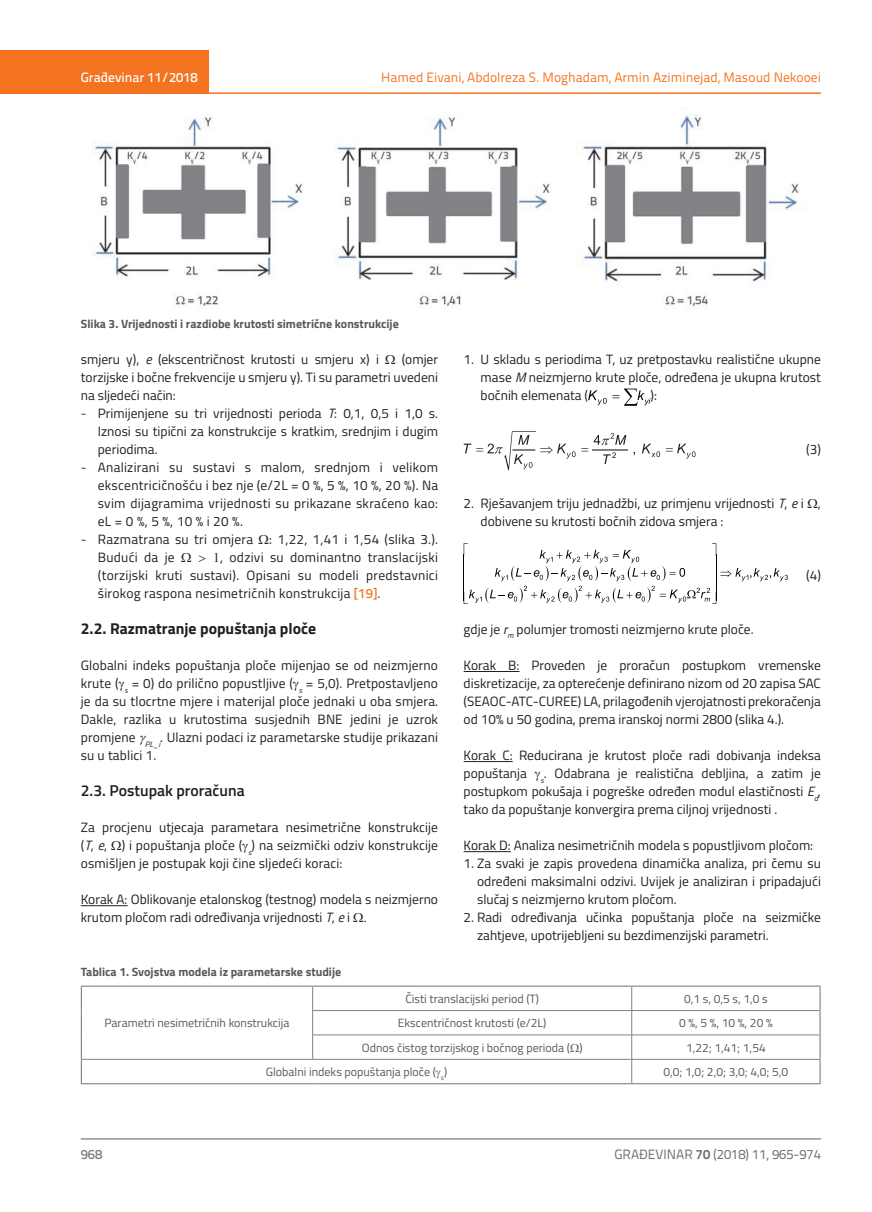
<style>
.page{position:relative;width:872px;height:1212px;background:#fff}
.page>*{position:absolute;margin:0;border:0;box-sizing:border-box;transform-origin:0 0}
.t1{font:700 15.75px "Titillium";color:#231f20}
.t2{font:600 15.75px "Titillium";color:#231f20}
.t3{font:13.5px/18px "Titillium";color:#231f20;text-align:justify}
.t4{font:13.5px "Titillium Text 22 L";color:#f47321}
.t5{font:13.5px/18px "Titillium";letter-spacing:.02em;color:#231f20}
.t6{font:13.5px "Titillium Text 22 L";color:#6c6d70}
.t7{font:500 13.5px "Titillium Text 22 L";color:#fff}
.t8{font:500 13.5px "Titillium Text 22 L";color:#787a7d}
.t9{font:12px "Titillium";color:#57585a}
.t10{font:700 12px "Titillium";color:#57585a}
.s1{font-family:"Titillium Text 22 L";font-weight:300}
.s2{font-style:italic}
.s3{font-family:"Titillium Text 22 L";font-weight:500;color:#f47321}
.s4{font-weight:700}
</style>
<div class="page">
<div style="left:0;top:50px;width:208px;height:44px;background:#f47321"></div>
<hr style="left:0;top:92px;width:821px;height:2px;background:#f47321">
<hr style="left:81px;top:1139px;width:740px;height:1px;background:#57585a">
<hr style="left:81px;top:905px;width:47px;height:1px;background:#231f20">
<hr style="left:463px;top:671px;width:56px;height:1px;background:#231f20">
<hr style="left:463px;top:761px;width:50px;height:1px;background:#231f20">
<hr style="left:463px;top:851px;width:48px;height:1px;background:#231f20">
<svg style="left:588px;top:390px;width:18px;height:15px"></svg>
<svg style="left:612px;top:389px;width:38px;height:17px"></svg>
<hr style="left:592px;top:450px;width:35px;height:1px;background:#040503">
<svg style="left:642px;top:444px;width:18px;height:13px"></svg>
<svg style="left:463px;top:431px;width:112px;height:39px"></svg>
<svg style="left:581px;top:433px;width:45px;height:31px"></svg>
<svg style="left:666px;top:444px;width:29px;height:15px"></svg>
<svg style="left:463px;top:543px;width:325px;height:61px"></svg>
<img style="left:91px;top:114px;width:709px;height:195px">
<hr style="left:312px;top:1010px;width:319px;height:1px;background:#808285">
<hr style="left:631px;top:1010px;width:188px;height:1px;background:#808285">
<hr style="left:312px;top:1035px;width:319px;height:1px;background:#808285">
<svg style="left:312px;top:987px;width:1px;height:72px"></svg>
<hr style="left:631px;top:1035px;width:188px;height:1px;background:#808285">
<hr style="left:82px;top:1059px;width:231px;height:1px;background:#808285">
<hr style="left:313px;top:1059px;width:318px;height:1px;background:#808285">
<hr style="left:631px;top:1059px;width:188px;height:1px;background:#808285">
<svg style="left:631px;top:987px;width:1px;height:96px"></svg>
<hr style="left:81px;top:985px;width:232px;height:2px;background:#808285">
<hr style="left:313px;top:985px;width:318px;height:2px;background:#808285">
<hr style="left:631px;top:985px;width:189px;height:2px;background:#808285">
<svg style="left:81px;top:987px;width:1px;height:96px"></svg>
<svg style="left:819px;top:987px;width:1px;height:96px"></svg>
<hr style="left:81px;top:1083px;width:232px;height:1px;background:#808285">
<hr style="left:313px;top:1083px;width:318px;height:1px;background:#808285">
<hr style="left:631px;top:1083px;width:189px;height:1px;background:#808285">
<p class="t7" style="left:81px;top:67px;width:118px">Građevinar 11/2018</p>
<p class="t4" style="left:381px;top:68px;width:441px">Hamed Eivani, Abdolreza S. Moghadam, Armin Aziminejad, Masoud Nekooei</p>
<p class="t10" style="left:81px;top:314px;width:319px">Slika 3. Vrijednosti i razdiobe krutosti simetrične konstrukcije</p>
<p class="t3" style="left:81px;top:349px;width:359px;text-indent:321px">(omjer torzijske i bočne frekvencije u smjeru y). Ti su parametri uvedeni na sljedeći način:</p>
<p class="t3" style="left:98px;top:403px;width:342px;text-indent:-17px"><span class="s1">-</span> Primijenjene su tri vrijednosti perioda <span class="s2">T</span>: 0,1, 0,5 i 1,0 s.<br>Iznosi su tipični za konstrukcije s kratkim, srednjim i dugim periodima.</p>
<p class="t3" style="left:98px;top:457px;width:342px;text-indent:-17px"><span class="s1">-</span> Analizirani su sustavi s malom, srednjom i velikom ekscentricičnošću i bez nje (e/2L = 0 %, 5 %, 10 %, 20 %). Na svim dijagramima vrijednosti su prikazane skraćeno kao: eL = 0 %, 5 %, 10 % i 20 %.</p>
<p class="t5" style="left:98px;top:529px;width:342px;text-indent:-17px"><span class="s1">-</span> Razmatrana su tri omjera : 1,22, 1,41 i 1,54 (slika 3.).<br>Budući da je</p>
<p class="t3" style="left:81px;top:349px;width:300px">smjeru y), <span class="s2">e</span> (ekscentričnost krutosti u smjeru x) i</p>
<p class="t3" style="left:98px;top:547px;width:342px;text-indent:122px">, odzivi su dominantno translacijski (torzijski kruti sustavi). Opisani su modeli predstavnici širokog raspona nesimetričnih konstrukcija <span class="s3">[19]</span>.</p>
<p class="t1" style="left:81px;top:616px;width:237px">2.2. Razmatranje popuštanja ploče</p>
<p class="t3" style="left:81px;top:656px;width:359px">Globalni indeks popuštanja ploče mijenjao se od neizmjerno krute ( <sub>s</sub> = 0) do prilično popustljive ( <sub>s</sub> = 5,0). Pretpostavljeno je da su tlocrtne mjere i materijal ploče jednaki u oba smjera.<br>Dakle, razlika u krutostima susjednih BNE jedini je uzrok promjene <sub>PL_i</sub>. Ulazni podaci iz parametarske studije prikazani su u tablici 1.</p>
<p class="t2" style="left:81px;top:779px;width:165px">2.3. Postupak proračuna</p>
<p class="t3" style="left:81px;top:818px;width:359px">Za procjenu utjecaja parametara nesimetrične konstrukcije (<span class="s2">T</span>, <span class="s2">e</span>, ) i popuštanja ploče ( <sub>s</sub>) na seizmički odziv konstrukcije osmišljen je postupak koji čine sljedeći koraci:</p>
<p class="t3" style="left:81px;top:890px;width:359px">Korak A: Oblikovanje etalonskog (testnog) modela s neizmjerno krutom pločom radi određivanja vrijednosti <span class="s2">T</span>, <span class="s2">e</span> i</p>
<p class="t3" style="left:480px;top:349px;width:342px;text-indent:-17px">1. U skladu s periodima T, uz pretpostavku realistične ukupne mase <span class="s2">M</span> neizmjerno krute ploče, određena je ukupna krutost bočnih elemenata (</p>
<p class="t3" style="left:650px;top:385px;width:8px">):</p>
<p class="t3" style="left:806px;top:439px;width:16px">(3)</p>
<p class="t3" style="left:480px;top:493px;width:342px;text-indent:-17px">2. Rješavanjem triju jednadžbi, uz primjenu vrijednosti <span class="s2">T</span>, <span class="s2">e</span> i , dobivene su krutosti bočnih zidova smjera :</p>
<p class="t3" style="left:806px;top:565px;width:16px">(4)</p>
<p class="t3" style="left:463px;top:620px;width:291px">gdje je <span class="s2">r</span><sub>m</sub> polumjer tromosti neizmjerno krute ploče.</p>
<p class="t3" style="left:463px;top:656px;width:359px">Korak B: Proveden je proračun postupkom vremenske diskretizacije, za opterećenje definirano nizom od 20 zapisa SAC (SEAOC-ATC-CUREE) LA, prilagođenih vjerojatnosti prekoračenja od 10% u 50 godina, prema iranskoj normi 2800 (slika 4.).</p>
<p class="t3" style="left:463px;top:746px;width:359px">Korak C: Reducirana je krutost ploče radi dobivanja indeksa popuštanja <sub>s</sub>. Odabrana je realistična debljina, a zatim je postupkom pokušaja i pogreške određen modul elastičnosti <span class="s2">E</span><sub>d</sub>, tako da popuštanje konvergira prema ciljnoj vrijednosti .</p>
<p class="t3" style="left:463px;top:836px;width:351px">Korak D: Analiza nesimetričnih modela s popustljivom pločom:</p>
<p class="t3" style="left:477px;top:854px;width:345px;text-indent:-13px">1. Za svaki je zapis provedena dinamička analiza, pri čemu su određeni maksimalni odzivi. Uvijek je analiziran i pripadajući slučaj s neizmjerno krutom pločom.</p>
<p class="t3" style="left:477px;top:908px;width:345px;text-indent:-13px">2. Radi određivanja učinka popuštanja ploče na seizmičke zahtjeve, upotrijebljeni su bezdimenzijski parametri.</p>
<p class="t10" style="left:81px;top:963px;width:262px">Tablica 1. Svojstva modela iz parametarske studije</p>
<p class="t9" style="left:105px;top:1014px;width:186px">Parametri nesimetričnih konstrukcija</p>
<p class="t9" style="left:405px;top:990px;width:135px">Čisti translacijski period (T)</p>
<p class="t9" style="left:684px;top:990px;width:85px">0,1 s, 0,5 s, 1,0 s</p>
<p class="t9" style="left:398px;top:1014px;width:150px">Ekscentričnost krutosti (e/2L)</p>
<p class="t9" style="left:679px;top:1014px;width:95px">0 %, 5 %, 10 %, 20 %</p>
<p class="t9" style="left:362px;top:1038px;width:222px">Odnos čistog torzijskog i bočnog perioda ( )</p>
<p class="t9" style="left:686px;top:1038px;width:81px">1,22; 1,41; 1,54</p>
<p class="t9" style="left:266px;top:1063px;width:183px">Globalni indeks popuštanja ploče ( <sub>s</sub>)</p>
<p class="t9" style="left:663px;top:1063px;width:126px">0,0; 1,0; 2,0; 3,0; 4,0; 5,0</p>
<p class="t8" style="left:81px;top:1144px;width:23px">968</p>
<p class="t6" style="left:614px;top:1144px;width:208px">GRAĐEVINAR <span class="s4">70</span> (2018) 11, 965-974</p>
</div>
